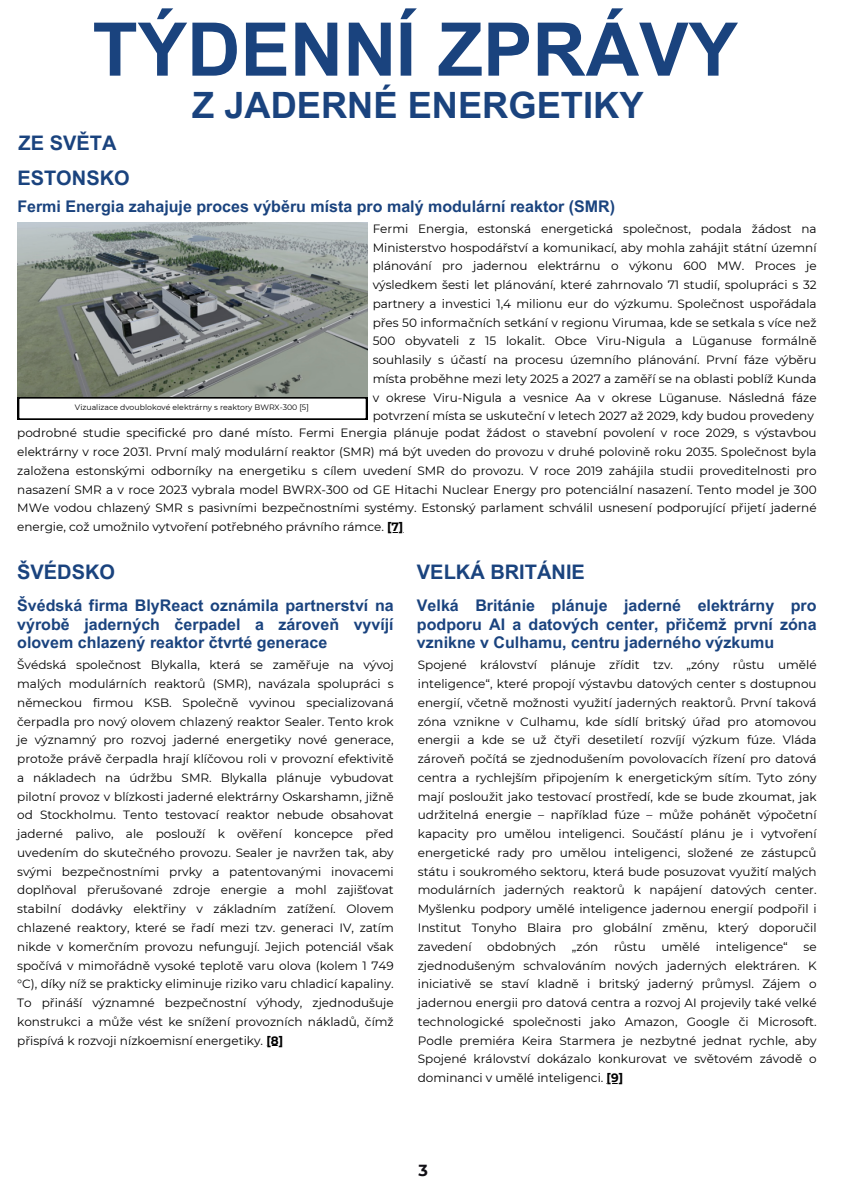
<style>
.page{position:relative;width:842px;height:1191px;background:#fff}
.page>*{position:absolute;margin:0;border:0;box-sizing:border-box;transform-origin:0 0}
.t1{font:700 74px "Arial MT Pro";color:#1a437e}
.t2{font:700 36.3px "Arial MT Pro";color:#1a437e}
.t3{font:700 20px "Arial MT Pro";color:#1a437e}
.t4{font:700 16px/18.8px "Arial MT Pro";color:#1a437e;text-align:justify}
.t5{font:700 16px "Montserrat";color:#121016}
.t6{font:12px/18.8px "Montserrat";color:#000;text-align:justify}
.t7{font:7.8px "Montserrat";color:#000}
.s1{font-weight:700}
</style>
<div class="page">
<img style="left:18px;top:222px;width:349px;height:175px">
<div style="left:18px;top:397px;width:349px;height:23px;background:#000"></div>
<svg style="left:19px;top:398px;width:347px;height:21px;background:#eee"></svg>
<h1 class="t1" style="left:93px;top:22px;width:647px">TÝDENNÍ ZPRÁVY</h1>
<h2 class="t2" style="left:192px;top:91px;width:453px">Z JADERNÉ ENERGETIKY</h2>
<h3 class="t3" style="left:19px;top:136px;width:99px">ZE SVĚTA</h3>
<p class="t3" style="left:17px;top:170px;width:114px">ESTONSKO</p>
<p class="t4" style="left:17px;top:199px;width:599px">Fermi Energia zahajuje proces výběru místa pro malý modulární reaktor (SMR)</p>
<h5 class="t6" style="left:373px;top:219px;width:445px">Fermi Energia, estonská energetická společnost, podala žádost na Ministerstvo hospodářství a komunikací, aby mohla zahájit státní územní plánování pro jadernou elektrárnu o výkonu 600 MW. Proces je výsledkem šesti let plánování, které zahrnovalo 71 studií, spolupráci s 32 partnery a investici 1,4 milionu eur do výzkumu. Společnost uspořádala přes 50 informačních setkání v regionu Virumaa, kde se setkala s více než 500 obyvateli z 15 lokalit. Obce Viru-Nigula a Lüganuse formálně souhlasily s účastí na procesu územního plánování. První fáze výběru místa proběhne mezi lety 2025 a 2027 a zaměří se na oblasti poblíž Kunda v okrese Viru-Nigula a vesnice Aa v okrese Lüganuse. Následná fáze potvrzení místa se uskuteční v letech 2027 až 2029, kdy budou provedeny</h5>
<h5 class="t7" style="left:75px;top:402px;width:235px">Vizualizace dvoublokové elektrárny s reaktory BWRX-300 [5]</h5>
<h3 class="t6" style="left:17px;top:423px;width:801px">podrobné studie specifické pro dané místo. Fermi Energia plánuje podat žádost o stavební povolení v roce 2029, s výstavbou elektrárny v roce 2031. První malý modulární reaktor (SMR) má být uveden do provozu v druhé polovině roku 2035. Společnost byla založena estonskými odborníky na energetiku s cílem uvedení SMR do provozu. V roce 2019 zahájila studii proveditelnosti pro nasazení SMR a v roce 2023 vybrala model BWRX-300 od GE Hitachi Nuclear Energy pro potenciální nasazení. Tento model je 300<br>MWe vodou chlazený SMR s pasivními bezpečnostními systémy. Estonský parlament schválil usnesení podporující přijetí jaderné energie, což umožnilo vytvoření potřebného právního rámce. <span class="s1">[7]</span></h3>
<h4 class="t3" style="left:17px;top:564px;width:99px">ŠVÉDSKO</h4>
<h5 class="t4" style="left:17px;top:597px;width:378px">Švédská firma BlyReact oznámila partnerství na výrobě jaderných čerpadel a zároveň vyvíjí olovem chlazený reaktor čtvrté generace</h5>
<h5 class="t6" style="left:17px;top:655px;width:378px">Švédská společnost Blykalla, která se zaměřuje na vývoj malých modulárních reaktorů (SMR), navázala spolupráci s německou firmou KSB. Společně vyvinou specializovaná čerpadla pro nový olovem chlazený reaktor Sealer. Tento krok je významný pro rozvoj jaderné energetiky nové generace, protože právě čerpadla hrají klíčovou roli v provozní efektivitě a nákladech na údržbu SMR. Blykalla plánuje vybudovat pilotní provoz v blízkosti jaderné elektrárny Oskarshamn, jižně od Stockholmu. Tento testovací reaktor nebude obsahovat jaderné palivo, ale poslouží k ověření koncepce před uvedením do skutečného provozu. Sealer je navržen tak, aby svými bezpečnostními prvky a patentovanými inovacemi doplňoval přerušované zdroje energie a mohl zajišťovat stabilní dodávky elektřiny v základním zatížení. Olovem chlazené reaktory, které se řadí mezi tzv. generaci IV, zatím nikde v komerčním provozu nefungují. Jejich potenciál však spočívá v mimořádně vysoké teplotě varu olova (kolem 1 749 °C), díky níž se prakticky eliminuje riziko varu chladicí kapaliny.<br>To přináší významné bezpečnostní výhody, zjednodušuje konstrukci a může vést ke snížení provozních nákladů, čímž přispívá k rozvoji nízkoemisní energetiky. <span class="s1">[8]</span></h5>
<h3 class="t3" style="left:417px;top:564px;width:170px">VELKÁ BRITÁNIE</h3>
<p class="t4" style="left:417px;top:597px;width:401px">Velká Británie plánuje jaderné elektrárny pro podporu AI a datových center, přičemž první zóna vznikne v Culhamu, centru jaderného výzkumu</p>
<p class="t6" style="left:418px;top:655px;width:400px">Spojené království plánuje zřídit tzv. „zóny růstu umělé inteligence“, které propojí výstavbu datových center s dostupnou energií, včetně možnosti využití jaderných reaktorů. První taková zóna vznikne v Culhamu, kde sídlí britský úřad pro atomovou energii a kde se už čtyři desetiletí rozvíjí výzkum fúze. Vláda zároveň počítá se zjednodušením povolovacích řízení pro datová centra a rychlejším připojením k energetickým sítím. Tyto zóny mají posloužit jako testovací prostředí, kde se bude zkoumat, jak udržitelná energie – například fúze – může pohánět výpočetní kapacity pro umělou inteligenci. Součástí plánu je i vytvoření energetické rady pro umělou inteligenci, složené ze zástupců státu i soukromého sektoru, která bude posuzovat využití malých modulárních jaderných reaktorů k napájení datových center.<br>Myšlenku podpory umělé inteligence jadernou energií podpořil i Institut Tonyho Blaira pro globální změnu, který doporučil zavedení</p>
<p class="t6" style="left:487px;top:936px;width:71px">obdobných</p>
<p class="t6" style="left:572px;top:936px;width:28px">„zón</p>
<p class="t6" style="left:614px;top:936px;width:33px">růstu</p>
<p class="t6" style="left:661px;top:936px;width:40px">umělé</p>
<p class="t6" style="left:716px;top:936px;width:74px">inteligence“</p>
<p class="t6" style="left:418px;top:936px;width:400px;text-indent:386px">se zjednodušeným schvalováním nových jaderných elektráren. K iniciativě se staví kladně i britský jaderný průmysl. Zájem o jadernou energii pro datová centra a rozvoj AI projevily také velké technologické společnosti jako Amazon, Google či Microsoft.<br>Podle premiéra Keira Starmera je nezbytné jednat rychle, aby Spojené království dokázalo konkurovat ve světovém závodě o dominanci v umělé inteligenci. <span class="s1">[9]</span></p>
<h3 class="t5" style="left:418px;top:1160px;width:11px">3</h3>
</div>
